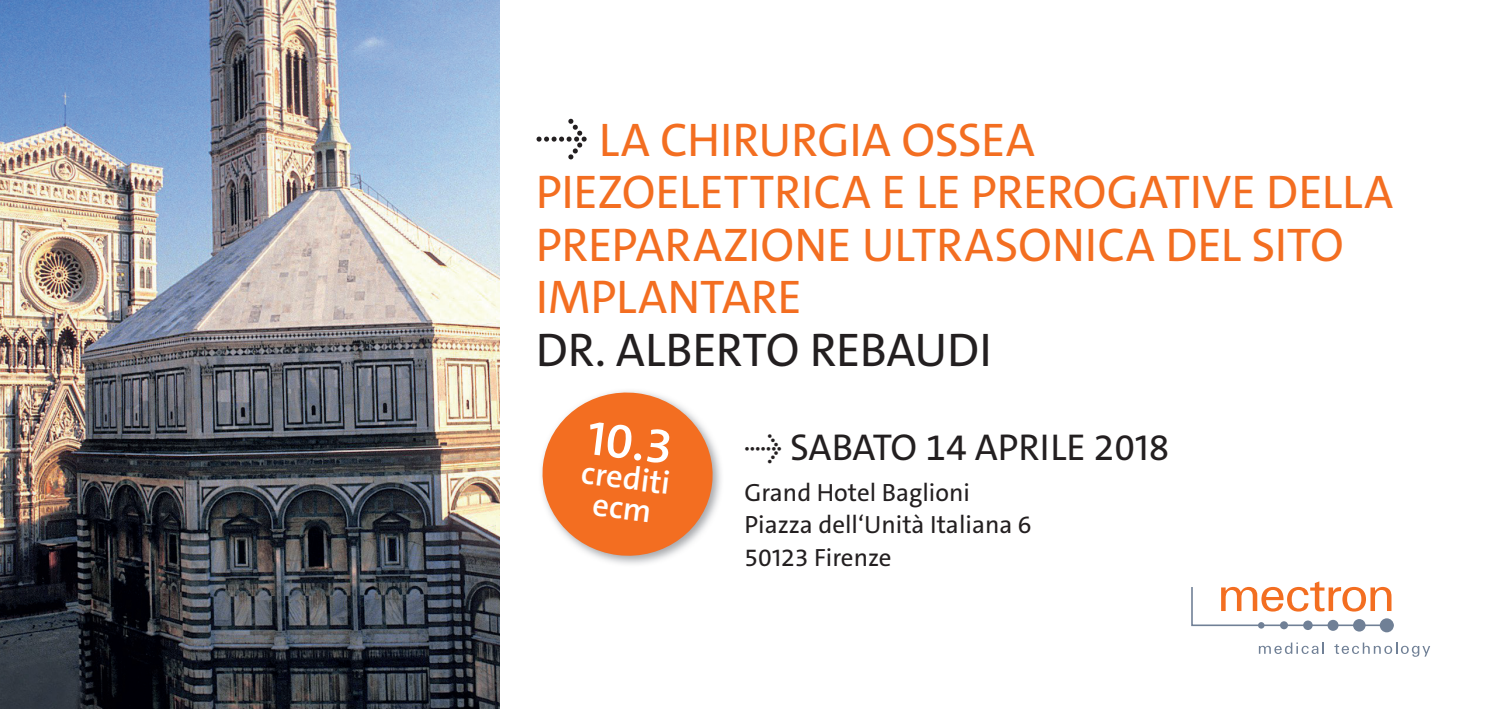
<style>
.page{position:relative;width:1489px;height:709px;background:#fff}
.page>*{position:absolute;margin:0;border:0;box-sizing:border-box;transform-origin:0 0}
.t1{font:600 50px "The Sans C5";color:#fff}
.t2{font:47.5px/52.5px "The Sans C5";letter-spacing:-.005em;color:#f36e21}
.t3{font:47.5px "The Sans C5";letter-spacing:-.005em;color:#231f20}
.t4{font:37.5px "The Sans C5";color:#231f20}
.t5{font:600 32.5px/30px "The Sans C5";color:#fff;text-align:center}
.t6{font:25px/32.5px "The Sans C5";color:#231f20}
.s1{font-size:52.5px;color:#231f20}
</style>
<div class="page">
<img style="left:0;top:0;width:500px;height:709px">
<div style="left:1257px;top:622px;width:7px;height:6px;background:#708096;border-radius:50%"></div>
<svg style="left:1302px;top:620px;width:10px;height:10px"></svg>
<div style="left:1327px;top:620px;width:11px;height:11px;background:#708096;border-radius:50%"></div>
<div style="left:1352px;top:619px;width:13px;height:12px;background:#708096;border-radius:50%"></div>
<div style="left:1379px;top:618px;width:14px;height:14px;background:#708096;border-radius:50%"></div>
<svg style="left:1191px;top:581px;width:203px;height:46px"></svg>
<svg style="left:1258px;top:642px;width:65px;height:12px"></svg>
<svg style="left:1334px;top:642px;width:95px;height:14px"></svg>
<img style="left:609px;top:454px;width:112px;height:110px">
<svg style="left:541px;top:391px;width:176px;height:170px"></svg>
<p class="t2" style="left:535px;top:114px;width:859px"><span class="s1">→</span> LA CHIRURGIA OSSEA<br>PIEZOELETTRICA E LE PREROGATIVE DELLA<br>PREPARAZIONE ULTRASONICA DEL SITO<br>IMPLANTARE</p>
<p class="t3" style="left:535px;top:319px;width:457px">DR. ALBERTO REBAUDI</p>
<p class="t1" style="left:591px;top:405px;width:87px;rotate:7deg">10.3</p>
<p class="t5" style="left:583px;top:457px;width:91px;rotate:7deg">crediti ecm</p>
<p class="t4" style="left:744px;top:423px;width:426px">→ SABATO 14 APRILE 2018</p>
<p class="t6" style="left:744px;top:476px;width:289px">Grand Hotel Baglioni<br>Piazza dell‘Unità Italiana 6<br>50123 Firenze</p>
</div>
